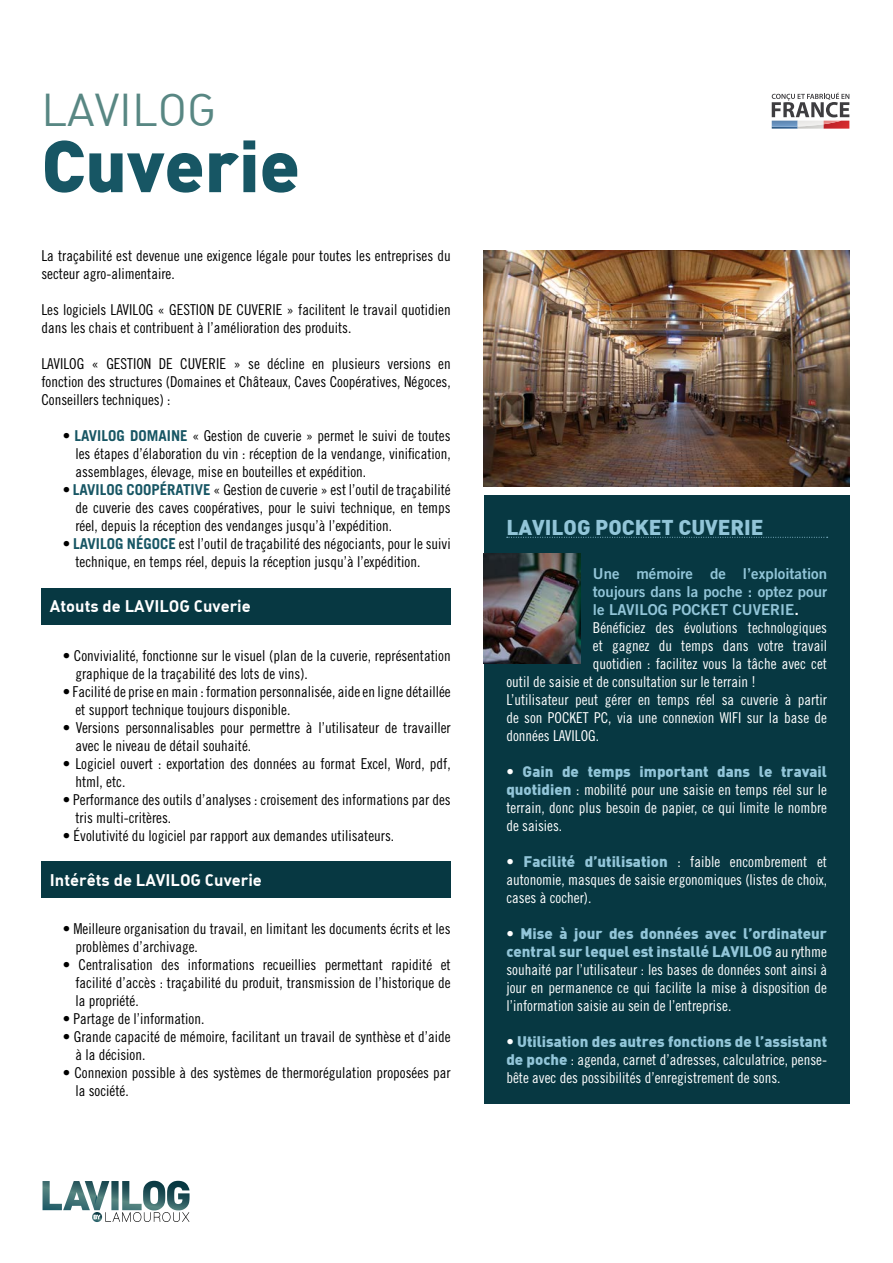
<style>
.page{position:relative;width:893px;height:1263px;background:#fff}
.page>*{position:absolute;margin:0;border:0;box-sizing:border-box;transform-origin:0 0}
.t1{font:900 72px "DIN";color:#175664}
.t2{font:45px "DIN Alternate";color:#588783}
.t3{font:900 21px "DIN";color:#92c5d8}
.t4{font:700 16.5px "DIN Alternate";color:#fff}
.t5{font:15px/18px "Trade Gothic LT Std Cn 18";color:#000}
.t6{font:15px/18px "Trade Gothic LT Std Cn 18";color:#fff;text-align:justify}
.t7{font:900 15px/18px "DIN";color:#92c5d8}
.t8{font:15px/18px "Trade Gothic LT Std Bd 2";color:#92c5d8;text-align:justify}
.s1{font-family:"Trade Gothic LT Std";font-weight:700;color:#175664}
.s2{color:#fff}
.s3{font-family:"Trade Gothic LT Std Cn 18";font-weight:400;color:#fff}
.s4{font-family:"DIN";font-weight:900;color:#92c5d8}
</style>
<div class="page">
<svg style="left:772px;top:93px;width:77px;height:36px"></svg>
<img style="left:484px;top:250px;width:365px;height:236px">
<div style="left:484px;top:495px;width:365px;height:608px;background:#073842"></div>
<div style="left:41px;top:588px;width:410px;height:36px;background:#073842"></div>
<div style="left:41px;top:861px;width:410px;height:37px;background:#073842"></div>
<svg style="left:507px;top:537px;width:321px;height:1px"></svg>
<img style="left:484px;top:554px;width:96px;height:110px">
<svg style="left:43px;top:1181px;width:147px;height:41px"></svg>
<h2 class="t2" style="left:41px;top:82px;width:176px">LAVILOG</h2>
<h1 class="t1" style="left:41px;top:118px;width:260px">Cuverie</h1>
<p class="t5" style="left:41px;top:246px;width:411px">La traçabilité est devenue une exigence légale pour toutes les entreprises du secteur agro-alimentaire.</p>
<p class="t5" style="left:41px;top:300px;width:411px">Les logiciels LAVILOG « GESTION DE CUVERIE » facilitent le travail quotidien dans les chais et contribuent à l’amélioration des produits.</p>
<p class="t5" style="left:41px;top:354px;width:411px;text-align:justify">LAVILOG « GESTION DE CUVERIE » se décline en plusieurs versions en fonction des structures (Domaines et Châteaux, Caves Coopératives, Négoces, Conseillers techniques) :</p>
<p class="t5" style="left:75px;top:426px;width:377px;text-align:justify;text-indent:-13px">• <span class="s1">LAVILOG DOMAINE</span> « Gestion de cuverie » permet le suivi de toutes les étapes d’élaboration du vin : réception de la vendange, vinification, assemblages, élevage, mise en bouteilles et expédition.</p>
<p class="t5" style="left:75px;top:480px;width:377px;text-align:justify;text-indent:-13px">• <span class="s1">LAVILOG COOPÉRATIVE</span> « Gestion de cuverie » est l’outil de traçabilité de cuverie des caves coopératives, pour le suivi technique, en temps réel, depuis la réception des vendanges jusqu’à l’expédition.</p>
<p class="t5" style="left:75px;top:534px;width:377px;text-indent:-13px">• <span class="s1">LAVILOG NÉGOCE</span> est l’outil de traçabilité des négociants, pour le suivi technique, en temps réel, depuis la réception jusqu’à l’expédition.</p>
<p class="t4" style="left:50px;top:596px;width:202px">Atouts de LAVILOG Cuverie</p>
<p class="t5" style="left:75px;top:646px;width:377px;text-indent:-13px">• Convivialité, fonctionne sur le visuel (plan de la cuverie, représentation graphique de la traçabilité des lots de vins).</p>
<p class="t5" style="left:75px;top:682px;width:377px;text-indent:-13px">• Facilité de prise en main : formation personnalisée, aide en ligne détaillée et support technique toujours disponible.</p>
<p class="t5" style="left:75px;top:718px;width:377px;text-indent:-13px">• Versions personnalisables pour permettre à l’utilisateur de travailler avec le niveau de détail souhaité.</p>
<p class="t5" style="left:75px;top:754px;width:377px;text-indent:-13px">• Logiciel ouvert : exportation des données au format Excel, Word, pdf, html, etc.</p>
<p class="t5" style="left:75px;top:790px;width:377px;text-indent:-13px">• Performance des outils d’analyses : croisement des informations par des tris multi-critères.</p>
<p class="t5" style="left:63px;top:826px;width:333px">• Évolutivité du logiciel par rapport aux demandes utilisateurs.</p>
<p class="t4" style="left:50px;top:869px;width:213px">Intérêts de LAVILOG Cuverie</p>
<p class="t5" style="left:75px;top:920px;width:377px;text-indent:-13px">• Meilleure organisation du travail, en limitant les documents écrits et les problèmes d’archivage.</p>
<p class="t5" style="left:75px;top:956px;width:377px;text-align:justify;text-indent:-13px">• Centralisation des informations recueillies permettant rapidité et facilité d’accès : traçabilité du produit, transmission de l’historique de la propriété.</p>
<p class="t5" style="left:63px;top:1010px;width:143px">• Partage de l’information.</p>
<p class="t5" style="left:75px;top:1028px;width:377px;text-indent:-13px">• Grande capacité de mémoire, facilitant un travail de synthèse et d’aide à la décision.</p>
<p class="t5" style="left:75px;top:1064px;width:377px;text-indent:-13px">• Connexion possible à des systèmes de thermorégulation proposées par la société.</p>
<h3 class="t3" style="left:506px;top:513px;width:259px">LAVILOG POCKET CUVERIE</h3>
<p class="t8" style="left:593px;top:565px;width:236px">Une mémoire de l’exploitation toujours dans la poche : optez pour le LAVILOG POCKET CUVERIE<span class="s2">.</span></p>
<p class="t6" style="left:593px;top:619px;width:236px">Bénéficiez des évolutions technologiques</p>
<p class="t6" style="left:593px;top:637px;width:236px">et gagnez du temps dans votre travail</p>
<p class="t6" style="left:593px;top:655px;width:236px">quotidien : facilitez vous la tâche avec cet</p>
<p class="t6" style="left:506px;top:673px;width:251px">outil de saisie et de consultation sur le terrain !</p>
<p class="t6" style="left:506px;top:691px;width:322px">L’utilisateur peut gérer en temps réel sa cuverie à partir</p>
<p class="t6" style="left:506px;top:709px;width:322px">de son POCKET PC, via une connexion WIFI sur la base de</p>
<p class="t6" style="left:506px;top:727px;width:94px">données LAVILOG.</p>
<p class="t7" style="left:506px;top:762px;width:322px"><span class="s3">•</span> Gain de temps important dans le travail</p>
<p class="t6" style="left:506px;top:781px;width:322px"><span class="s4">quotidien</span> : mobilité pour une saisie en temps réel sur le terrain, donc plus besoin de papier, ce qui limite le nombre de saisies.</p>
<p class="t6" style="left:506px;top:853px;width:322px">• <span class="s4">Facilité d’utilisation</span> : faible encombrement et autonomie, masques de saisie ergonomiques (listes de choix, cases à cocher).</p>
<p class="t7" style="left:506px;top:924px;width:322px"><span class="s3">•</span> Mise à jour des données avec l’ordinateur central sur lequel est installé LAVILOG <span class="s3">au rythme</span></p>
<p class="t6" style="left:506px;top:961px;width:322px">souhaité par l’utilisateur : les bases de données sont ainsi à jour en permanence ce qui facilite la mise à disposition de l’information saisie au sein de l’entreprise.</p>
<p class="t7" style="left:506px;top:1032px;width:322px"><span class="s3">•</span> Utilisation des autres fonctions de l’assistant</p>
<p class="t6" style="left:506px;top:1051px;width:322px"><span class="s4">de poche</span> : agenda, carnet d’adresses, calculatrice, pense&shy;bête avec des possibilités d’enregistrement de sons.</p>
</div>
